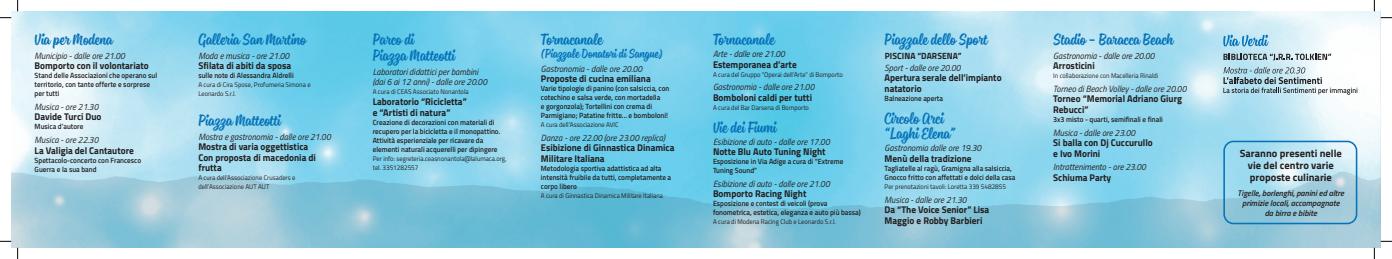
<style>
.page{position:relative;width:1392px;height:259px;background:#fff}
.page>*{position:absolute;margin:0;border:0;box-sizing:border-box;transform-origin:0 0}
.t1{font:18.75px "Sanelma W00";color:#0573b9;scale:.95 1}
.t2{font:15px "Sanelma W00";color:#0573b9;scale:.95 1}
.t3{font:700 10.5px "Titillium";color:#231f20}
.t4{font:700 9.75px/10.5px "Titillium";color:#231f20;scale:.95 1}
.t5{font:italic 9px "Titillium";color:#231f20;scale:.95 1}
.t6{font:700 9px "Titillium";letter-spacing:.01em;color:#231f20;scale:.95 1}
.t7{font:italic 600 8.25px/9.9px "Titillium";color:#231f20;text-align:center}
.t8{font:600 7.5px/9px "Titillium";color:#231f20;scale:.95 1}
.t9{font:6.75px/9px "Titillium";color:#231f20;scale:.95 1}
</style>
<div class="page">
<img style="left:11px;top:11px;width:1369px;height:108px">
<img style="left:11px;top:119px;width:1369px;height:128px">
<div style="left:1223px;top:140px;width:134px;height:84px;border:2px solid #0573b9;border-radius:9px"></div>
<svg style="left:1223px;top:35px;width:45px;height:11px"></svg>
<svg style="left:1223px;top:54px;width:108px;height:6px"></svg>
<svg style="left:1223px;top:67px;width:134px;height:28px"></svg>
<svg style="left:0;top:17px;width:11px;height:2px"></svg>
<svg style="left:1380px;top:17px;width:12px;height:2px"></svg>
<svg style="left:0;top:240px;width:11px;height:2px"></svg>
<svg style="left:17px;top:0;width:2px;height:11px"></svg>
<svg style="left:17px;top:247px;width:2px;height:11px"></svg>
<svg style="left:1374px;top:240px;width:18px;height:18px"></svg>
<p class="t1" style="left:35px;top:27px;width:83px">Via per Modena</p>
<p class="t5" style="left:35px;top:49px;width:97px">Municipio - dalle ore 21.00</p>
<p class="t4" style="left:35px;top:60px;width:122px">Bomporto con il volontariato</p>
<p class="t8" style="left:35px;top:71px;width:130px">Stand delle Associazioni che operano sul territorio, con tante offerte e sorprese per tutti</p>
<p class="t5" style="left:35px;top:100px;width:69px">Musica - ore 21.30</p>
<p class="t4" style="left:35px;top:111px;width:72px">Davide Turci Duo</p>
<p class="t8" style="left:35px;top:122px;width:53px">Musica d’autore</p>
<p class="t5" style="left:35px;top:133px;width:69px">Musica - ore 22.30</p>
<p class="t4" style="left:35px;top:144px;width:106px">La Valigia del Cantautore</p>
<p class="t8" style="left:35px;top:155px;width:114px">Spettacolo-concerto con Francesco<br>Guerra e la sua band</p>
<p class="t1" style="left:198px;top:27px;width:115px">Galleria San Martino</p>
<p class="t5" style="left:198px;top:49px;width:97px">Moda e musica - ore 21.00</p>
<p class="t4" style="left:198px;top:60px;width:99px">Sfilata di abiti da sposa</p>
<p class="t8" style="left:198px;top:71px;width:102px">sulle note di Alessandra Aldrelli</p>
<p class="t9" style="left:198px;top:80px;width:120px">A cura di Cira Spose, Profumeria Simona e<br>Leonardo S.r.l.</p>
<p class="t1" style="left:198px;top:108px;width:88px">Piazza Matteotti</p>
<p class="t5" style="left:198px;top:130px;width:141px">Mostra e gastronomia - dalle ore 21.00</p>
<p class="t4" style="left:198px;top:141px;width:117px">Mostra di varia oggettistica</p>
<p class="t4" style="left:198px;top:151px;width:125px">Con proposta di macedonia di frutta</p>
<p class="t9" style="left:198px;top:173px;width:104px">A cura dell’Associazione Crusaders e dell’Associazione AUT AUT</p>
<p class="t1" style="left:373px;top:27px;width:45px">Parco di</p>
<p class="t1" style="left:373px;top:43px;width:88px">Piazza Matteotti</p>
<p class="t5" style="left:373px;top:65px;width:112px">Laboratori didattici per bambini</p>
<p class="t5" style="left:373px;top:76px;width:122px">(dai 6 ai 12 anni) - dalle ore 20.00</p>
<p class="t9" style="left:373px;top:87px;width:102px">A cura di CEAS Associato Nonantola</p>
<p class="t4" style="left:373px;top:96px;width:100px">Laboratorio “Ricicletta”</p>
<p class="t4" style="left:373px;top:106px;width:83px">e “Artisti di natura”</p>
<p class="t8" style="left:373px;top:117px;width:136px">Creazione di decorazioni con materiali di recupero per la bicicletta e il monopattino.</p>
<p class="t8" style="left:373px;top:135px;width:133px">Attività esperienziale per ricavare da elementi naturali acquerelli per dipingere</p>
<p class="t9" style="left:373px;top:153px;width:142px">Per info: segreteria.ceasnonantola@lalumaca.org, tel. 3351282557</p>
<p class="t1" style="left:541px;top:27px;width:66px">Tornacanale</p>
<p class="t2" style="left:541px;top:44px;width:130px">(Piazzale Donatori di Sangue)</p>
<p class="t5" style="left:541px;top:62px;width:108px">Gastronomia - dalle ore 20.00</p>
<p class="t4" style="left:541px;top:73px;width:117px">Proposte di cucina emiliana</p>
<p class="t8" style="left:541px;top:83px;width:137px">Varie tipologie di panino (con salsiccia, con cotechino e salsa verde, con mortadella<br>e gorgonzola); Tortellini con crema di Parmigiano; Patatine fritte... e bomboloni!</p>
<p class="t9" style="left:541px;top:120px;width:83px">A cura dell’Associazione AVIC</p>
<p class="t5" style="left:541px;top:131px;width:132px">Danza - ore 22.00 (ore 23.00 replica)</p>
<p class="t4" style="left:541px;top:142px;width:142px">Esibizione di Ginnastica Dinamica<br>Militare Italiana</p>
<p class="t8" style="left:541px;top:163px;width:139px">Metodologia sportiva adattistica ad alta intensità fruibile da tutti, completamente a corpo libero</p>
<p class="t9" style="left:541px;top:190px;width:130px">A cura di Ginnastica Dinamica Militare Italiana</p>
<p class="t1" style="left:713px;top:27px;width:66px">Tornacanale</p>
<p class="t5" style="left:713px;top:47px;width:77px">Arte - dalle ore 21.00</p>
<p class="t4" style="left:713px;top:59px;width:90px">Estemporanea d’arte</p>
<p class="t9" style="left:713px;top:70px;width:138px">A cura del Gruppo “Operai dell’Arte” di Bomporto</p>
<p class="t5" style="left:713px;top:80px;width:108px">Gastronomia - dalle ore 21.00</p>
<p class="t4" style="left:713px;top:92px;width:106px">Bomboloni caldi per tutti</p>
<p class="t9" style="left:713px;top:103px;width:103px">A cura del Bar Darsena di Bomporto</p>
<p class="t1" style="left:713px;top:114px;width:68px">Vie dei Fiumi</p>
<p class="t5" style="left:713px;top:135px;width:124px">Esibizione di auto - dalle ore 17.00</p>
<p class="t4" style="left:713px;top:146px;width:120px">Notte Blu Auto Tuning Night</p>
<p class="t8" style="left:713px;top:156px;width:139px">Esposizione in Via Adige a cura di “Extreme<br>Tuning Sound”</p>
<p class="t5" style="left:713px;top:177px;width:124px">Esibizione di auto - dalle ore 21.00</p>
<p class="t4" style="left:713px;top:188px;width:100px">Bomporto Racing Night</p>
<p class="t8" style="left:713px;top:198px;width:157px">Esposizione e contest di veicoli (prova fonometrica, estetica, eleganza e auto più bassa)</p>
<p class="t9" style="left:713px;top:217px;width:131px">A cura di Modena Racing Club e Leonardo S.r.l.</p>
<p class="t1" style="left:884px;top:27px;width:109px">Piazzale dello Sport</p>
<p class="t6" style="left:884px;top:49px;width:82px">PISCINA “DARSENA”</p>
<p class="t5" style="left:884px;top:61px;width:82px">Sport - dalle ore 20.00</p>
<p class="t4" style="left:884px;top:72px;width:125px">Apertura serale dell’impianto natatorio</p>
<p class="t8" style="left:884px;top:93px;width:63px">Balneazione aperta</p>
<p class="t1" style="left:884px;top:105px;width:63px">Circolo Arci</p>
<p class="t1" style="left:884px;top:121px;width:76px">“Laghi Elena”</p>
<p class="t5" style="left:884px;top:141px;width:103px">Gastronomia dalle ore 19.30</p>
<p class="t4" style="left:884px;top:152px;width:93px">Menù della tradizione</p>
<p class="t8" style="left:884px;top:163px;width:139px">Tagliatelle al ragù, Gramigna alla salsiccia,<br>Gnocco fritto con affettati e dolci della casa</p>
<p class="t9" style="left:884px;top:181px;width:129px">Per prenotazioni tavoli: Loretta 339 5482855</p>
<p class="t5" style="left:884px;top:192px;width:88px">Musica - dalle ore 21.30</p>
<p class="t4" style="left:884px;top:203px;width:112px">Da “The Voice Senior” Lisa<br>Maggio e Robby Barbieri</p>
<p class="t1" style="left:1053px;top:27px;width:128px">Stadio - Baracca Beach</p>
<p class="t5" style="left:1053px;top:49px;width:108px">Gastronomia - dalle ore 20.00</p>
<p class="t4" style="left:1053px;top:60px;width:45px">Arrosticini</p>
<p class="t9" style="left:1053px;top:71px;width:112px">In collaborazione con Macelleria Rinaldi</p>
<p class="t5" style="left:1053px;top:82px;width:142px">Torneo di Beach Volley - dalle ore 20.00</p>
<p class="t4" style="left:1053px;top:93px;width:137px">Torneo “Memorial Adriano Giurg<br>Rebucci”</p>
<p class="t8" style="left:1053px;top:114px;width:117px">3x3 misto - quarti, semifinali e finali</p>
<p class="t5" style="left:1053px;top:125px;width:88px">Musica - dalle ore 23.00</p>
<p class="t4" style="left:1053px;top:137px;width:106px">Si balla con Dj Cuccurullo</p>
<p class="t4" style="left:1053px;top:147px;width:51px">e Ivo Morini</p>
<p class="t5" style="left:1053px;top:160px;width:99px">Intrattenimento - ore 23.00</p>
<p class="t4" style="left:1053px;top:171px;width:62px">Schiuma Party</p>
<p class="t3" style="left:1240px;top:145px;width:103px">Saranno presenti nelle</p>
<p class="t3" style="left:1248px;top:157px;width:87px">vie del centro varie</p>
<p class="t3" style="left:1250px;top:169px;width:84px">proposte culinarie</p>
<p class="t7" style="left:1237px;top:187px;width:108px">Tigelle, borlenghi, panini ed altre primizie locali, accompagnate</p>
<p class="t7" style="left:1264px;top:207px;width:54px">da birra e bibite</p>
</div>
